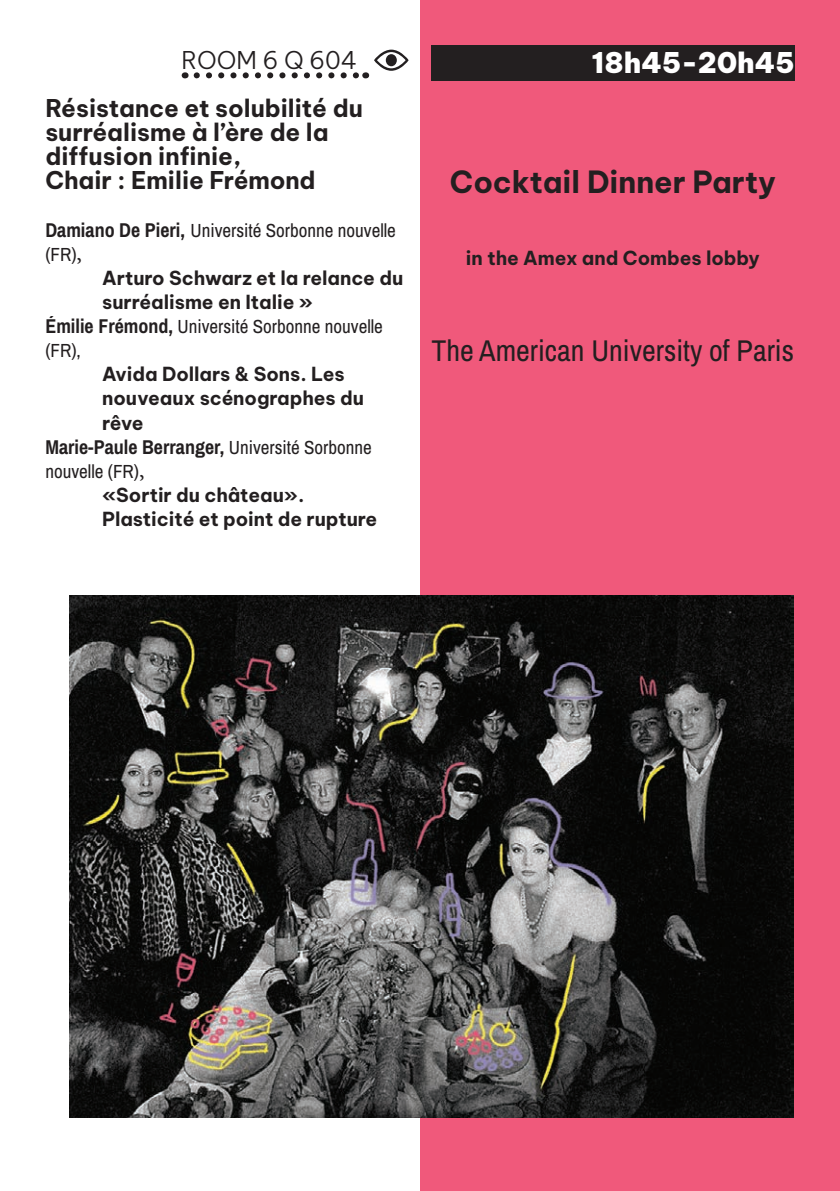
<style>
.page{position:relative;width:840px;height:1191px;background:#fff}
.page>*{position:absolute;margin:0;border:0;box-sizing:border-box;transform-origin:0 0}
.t1{font:30px "Archivo Narrow";color:#231f20}
.t2{font:700 30px "Be Vietnam Pro";color:#231f20}
.t3{font:900 28px "Be Vietnam Pro";color:#fff}
.t4{font:700 24px/24px "Be Vietnam Pro";color:#231f20}
.t5{font:300 24px "Be Vietnam Pro";color:#231f20}
.t6{font:700 20px "Archivo Narrow";color:#231f20}
.t7{font:700 19px/24px "Be Vietnam Pro";color:#231f20}
.t8{font:19px/24px "Archivo Narrow";color:#231f20}
.s1{font-weight:700;font-size:20px}
.s2{font-family:"Minion Pro";font-size:24px}
.s3{font-weight:400;font-size:19px}
</style>
<div class="page">
<div style="left:420px;top:0;width:419px;height:1191px;background:#f0597b"></div>
<svg style="left:196px;top:72px;width:163px;height:6px"></svg>
<svg style="left:374px;top:50px;width:34px;height:21px"></svg>
<div style="left:385px;top:54px;width:11px;height:12px;background:#231f20;border-radius:50%"></div>
<div style="left:431px;top:45px;width:363px;height:36px;background:#231f20"></div>
<img style="left:69px;top:595px;width:724px;height:522px">
<p class="t5" style="left:181px;top:41px;width:177px">ROOM 6 Q 604</p>
<p class="t4" style="left:45px;top:94px;width:319px">Résistance et solubilité du surréalisme à l’ère de la diffusion infinie,<br>Chair : Emilie Frémond</p>
<p class="t8" style="left:45px;top:218px;width:352px"><span class="s1">Damiano De Pieri,</span> Université Sorbonne nouvelle (FR)<span class="s2">,</span></p>
<p class="t7" style="left:102px;top:264px;width:302px">Arturo Schwarz et la relance du surréalisme en Italie »</p>
<p class="t8" style="left:45px;top:314px;width:339px"><span class="s1">Émilie Frémond,</span> Université Sorbonne nouvelle (FR),</p>
<p class="t7" style="left:102px;top:360px;width:263px">Avida Dollars &amp; Sons. Les nouveaux scénographes du rêve</p>
<p class="t6" style="left:45px;top:432px;width:328px">Marie-Paule Berranger, <span class="s3">Université Sorbonne</span></p>
<p class="t8" style="left:45px;top:458px;width:100px">nouvelle (FR)<span class="s2">,</span></p>
<p class="t7" style="left:102px;top:480px;width:276px">«Sortir du château».<br>Plasticité et point de rupture</p>
<h2 class="t3" style="left:591px;top:39px;width:204px">18h45-20h45</h2>
<h1 class="t2" style="left:449px;top:157px;width:327px">Cocktail Dinner Party</h1>
<p class="t7" style="left:465px;top:244px;width:295px">in the Amex and Combes lobby</p>
<h1 class="t1" style="left:431px;top:330px;width:364px">The American University of Paris</h1>
</div>
